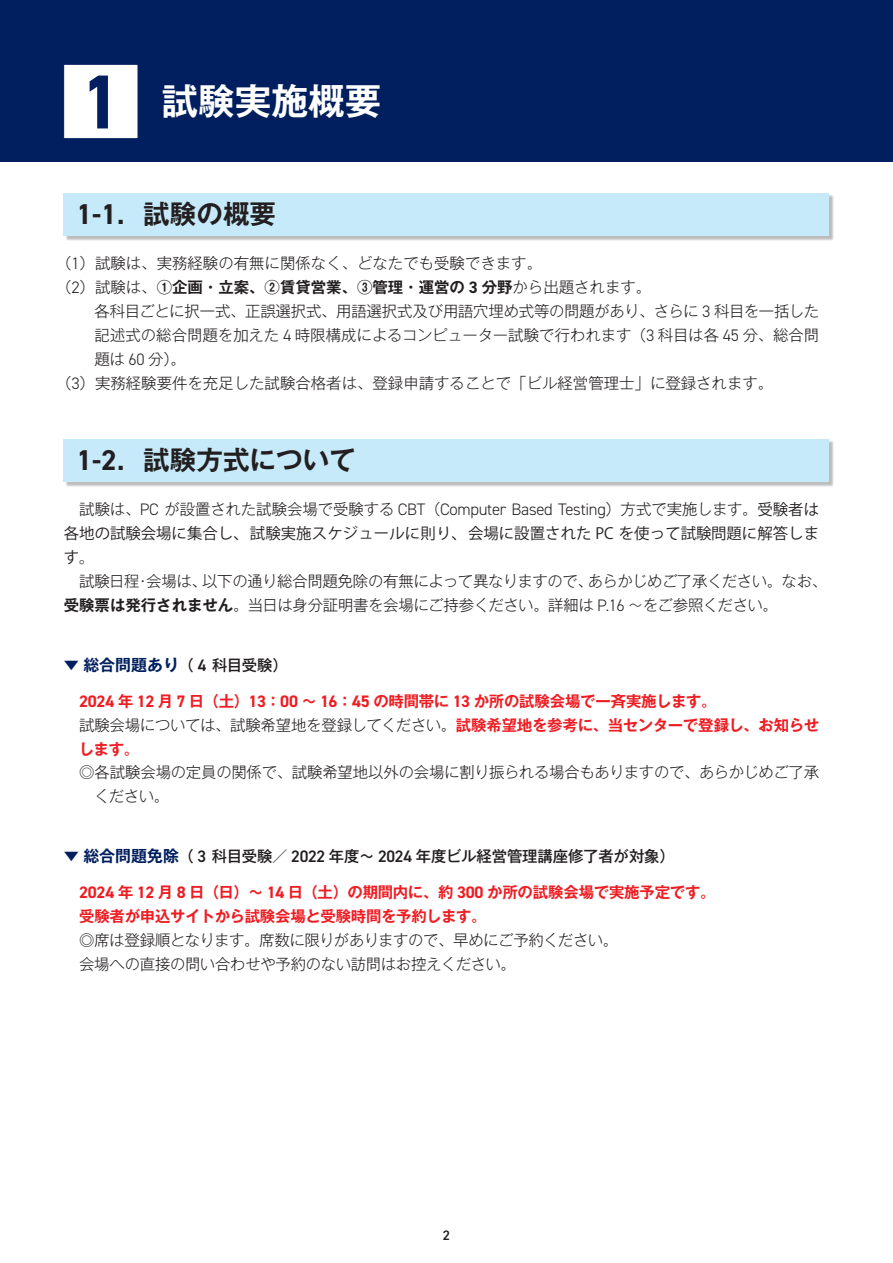
<style>
.page{position:relative;width:893px;height:1263px;background:#fff}
.page>*{position:absolute;margin:0;border:0;box-sizing:border-box;transform-origin:0 0}
.t1{font:700 36.6px "Gothic MB101 Pr 6 De";color:#fff}
.t2{font:700 26.55px "Gothic MB101 Pr 6 De";color:#231f20}
.t3{font:700 15.9px "Gothic MB101 Pr 6 De";color:#011e5e}
.t4{font:300 15.45px/23.9px "Gothic MB101 Pr 6";letter-spacing:-.015em;color:#231f20}
.t5{font:700 15.45px/23.9px "Gothic MB101 Pr 6 De";letter-spacing:-.015em;color:#ee1d23}
.t6{font:15.45px/23.9px "Koz Go Pr 6 N";color:#231f20}
.t7{font:500 15.45px "Gothic MB101 Pr 6";letter-spacing:-.01em;color:#231f20}
.t8{font:700 15.45px "Gothic MB101 Pr 6 De";color:#231f20}
.t9{font:300 15.45px "Gothic MB101 Pr 6";color:#011e5e}
.t10{font:600 13.8px "DIN2014";color:#231f20}
.s1{font-family:"DIN2014";font-size:76.65px;color:#011e5e}
.s2{font-family:"DIN2014";font-size:28.65px}
.s3{font-family:"DIN2014";font-size:16.65px}
.s4{font-family:"Gothic MB101 Pr 6";font-weight:300}
.s5{font-family:"DIN2014";font-weight:300;font-size:16.65px}
.s6{font-family:"Koz Go Pr 6 N";font-weight:400}
.s7{font-family:"Gothic MB101 Pr 6 De";font-weight:700}
.s8{font-family:"Gothic MB101 Pr 6";font-weight:500;font-size:15.45px;color:#231f20}
.s9{font-family:"DIN2014";font-weight:600;font-size:16.65px;color:#231f20}
.s10{font-family:"Gothic MB101 Pr 6 De";font-weight:700;color:#ee1d23}
.s11{font-family:"Gothic MB101 Pr 6 De";font-weight:700;font-size:15.9px;color:#011e5e}
.s12{font-family:"DIN2014";font-weight:600;font-size:16.65px}
</style>
<div class="page">
<div style="left:0;top:0;width:893px;height:161px;background:#011e5e"></div>
<div style="left:63px;top:64px;width:76px;height:75px;background:#fff;border:1px solid #011e5e"></div>
<div style="left:65px;top:194px;width:769px;height:47px;background:#231f20;opacity:.3"></div>
<div style="left:64px;top:193px;width:765px;height:43px;background:#c6eafa"></div>
<div style="left:65px;top:440px;width:769px;height:47px;background:#231f20;opacity:.3"></div>
<div style="left:64px;top:439px;width:765px;height:43px;background:#c6eafa"></div>
<h1 class="t1" style="left:80px;top:71px;width:303px"><span class="s1">1</span> 試験実施概要</h1>
<h2 class="t2" style="left:77px;top:192px;width:201px"><span class="s2">1-1</span>．試験の概要</h2>
<p class="t4" style="left:56px;top:250px;width:487px">（<span class="s3">1</span>）試験は、実務経験の有無に関係なく、どなたでも受験できます。</p>
<p class="t8" style="left:56px;top:275px;width:597px"><span class="s4">（</span><span class="s5">2</span><span class="s4">）試験は、</span>①企画･立案、②賃貸営業、③管理･運営の <span class="s3">3</span> 分野<span class="s4">から出題されます。</span></p>
<p class="t4" style="left:95px;top:298px;width:726px">各科目ごとに択一式、正誤選択式、用語選択式及び用語穴埋め式等の問題があり、さらに <span class="s3">3</span> 科目を一括した</p>
<p class="t4" style="left:95px;top:322px;width:726px">記述式の総合問題を加えた <span class="s3">4</span> 時限構成によるコンピューター試験で行われます（<span class="s3">3</span> 科目は各 <span class="s3">45</span> 分、総合問</p>
<p class="t4" style="left:95px;top:346px;width:93px">題は <span class="s3">60</span> 分）。</p>
<p class="t4" style="left:56px;top:370px;width:719px">（<span class="s3">3</span>）実務経験要件を充足した試験合格者は、登録申請することで「ビル経営管理士」に登録されます。</p>
<h2 class="t2" style="left:77px;top:438px;width:281px"><span class="s2">1-2</span>．試験方式について</h2>
<p class="t4" style="left:64px;top:496px;width:757px">　試験は、<span class="s3">PC</span> が設置された試験会場で受験する <span class="s3">CBT</span>（<span class="s3">Computer Based Testing</span>）方式で実施します。<span class="s6">受験者は</span></p>
<p class="t6" style="left:64px;top:522px;width:757px">各地の試験会場に集合し、試験実施スケジュールに則り、会場に設置された PC を使って試験問題に解答します。</p>
<p class="t4" style="left:64px;top:568px;width:765px">　試験日程・会場は、以下の通り総合問題免除の有無によって異なりますので、あらかじめご了承ください。なお、<span class="s7">受験票は発行されません</span>。当日は身分証明書を会場にご持参ください。詳細は <span class="s3">P.16</span> ～をご参照ください。</p>
<p class="t9" style="left:79px;top:678px;width:17px;rotate:-180deg">▲</p>
<p class="t3" style="left:83px;top:652px;width:206px">総合問題あり<span class="s8">（</span> <span class="s9">4</span> <span class="s8">科目受験）</span></p>
<p class="t5" style="left:79px;top:688px;width:639px"><span class="s3">2024</span> 年 <span class="s3">12</span> 月 <span class="s3">7</span> 日（土）<span class="s3">13</span>：<span class="s3">00</span> ～ <span class="s3">16</span>：<span class="s3">45</span> の時間帯に <span class="s3">13</span> か所の試験会場で一斉実施します。</p>
<p class="t4" style="left:79px;top:711px;width:742px">試験会場については、試験希望地を登録してください。<span class="s10">試験希望地を参考に、当センターで登録し、お知らせ</span></p>
<p class="t5" style="left:79px;top:736px;width:62px">します。</p>
<p class="t4" style="left:94px;top:759px;width:726px;text-indent:-15px"><span class="s6">◎</span>各試験会場の定員の関係で、試験希望地以外の会場に割り振られる場合もありますので、あらかじめご了承ください。</p>
<p class="t9" style="left:79px;top:869px;width:17px;rotate:-180deg">▲</p>
<p class="t7" style="left:83px;top:843px;width:593px"><span class="s11">総合問題免除</span>（ <span class="s12">3</span> 科目受験／ <span class="s12">2022</span> 年度～ <span class="s12">2024</span> 年度ビル経営管理講座修了者が対象）</p>
<p class="t5" style="left:64px;top:880px;width:653px;text-indent:15px"><span class="s3">2024</span> 年 <span class="s3">12</span> 月 <span class="s3">8</span> 日（日）～ <span class="s3">14</span> 日（土）の期間内に、約 <span class="s3">300</span> か所の試験会場で実施予定です。　受験者が申込サイトから試験会場と受験時間を予約します。</p>
<p class="t4" style="left:79px;top:927px;width:541px">◎席は登録順となります。席数に限りがありますので、早めにご予約ください。会場への直接の問い合わせや予約のない訪問はお控えください。</p>
<p class="t10" style="left:443px;top:1226px;width:9px">2</p>
</div>
